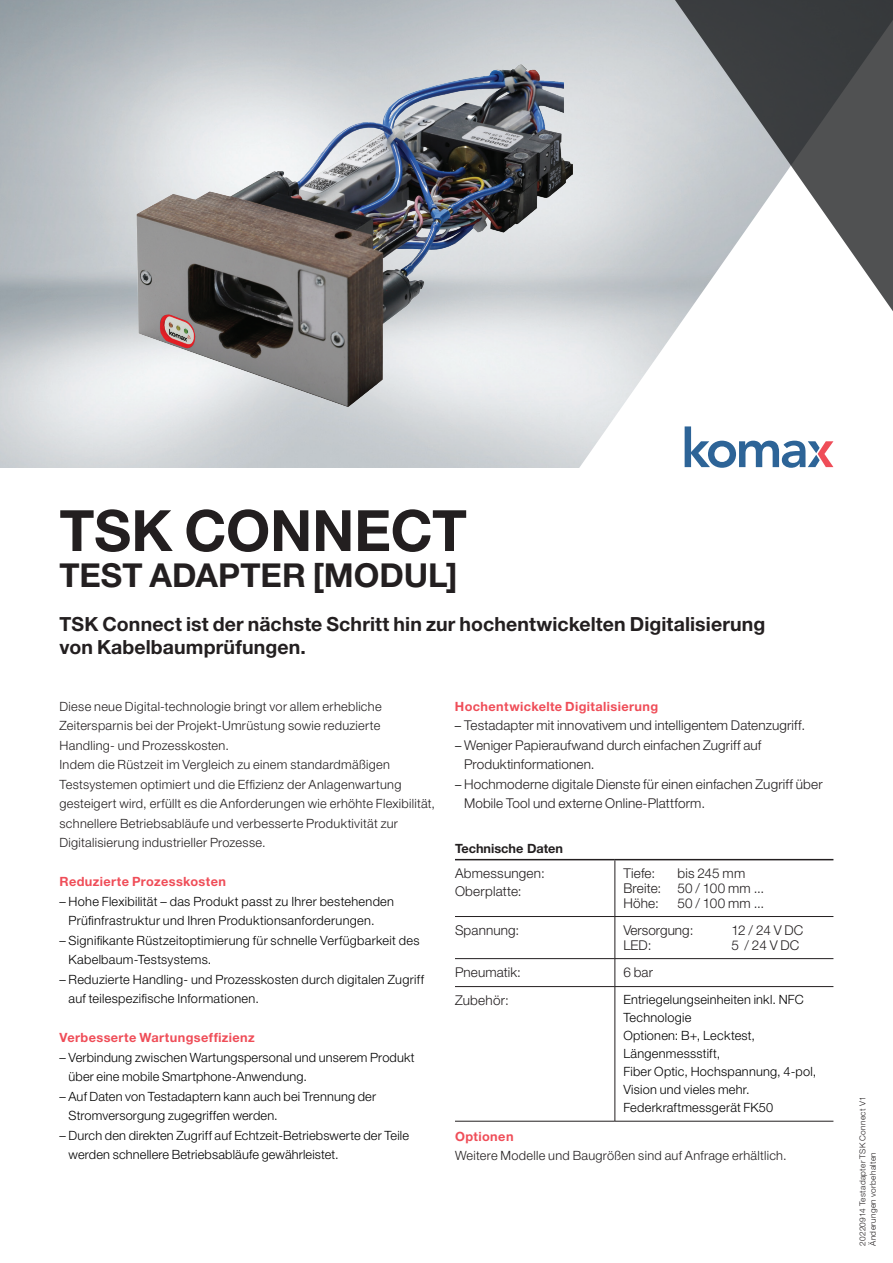
<style>
.page{position:relative;width:893px;height:1263px;background:#fff}
.page>*{position:absolute;margin:0;border:0;box-sizing:border-box;transform-origin:0 0}
.t1{font:700 57px "Helvetica Neue LT Std";letter-spacing:-.005em;color:#231f20}
.t2{font:700 33px "Helvetica Neue LT Std";color:#231f20}
.t3{font:700 19.5px/23.4px "Helvetica Neue LT Std";letter-spacing:.005em;color:#231f20}
.t4{font:300 13.5px/19.5px "Helvetica Neue LT Std";letter-spacing:.01em;color:#231f20}
.t5{font:300 12.75px/19.5px "Helvetica Neue LT Std";letter-spacing:.02em;color:#000}
.t6{font:300 12.75px/19.5px "Helvetica Neue LT Std";letter-spacing:.025em;color:#231f20}
.t7{font:700 12.75px "Helvetica Neue LT Std";letter-spacing:.03em;color:#ef4d58}
.t8{font:700 12.75px "Helvetica Neue LT Std";color:#231f20}
.t9{font:300 8.25px/10.5px "Helvetica Neue LT Std";letter-spacing:.045em;color:#231f20}
.s1{font-size:12.75px;color:#000}
</style>
<div class="page">
<img style="left:125px;top:64px;width:440px;height:343px">
<svg style="left:565px;top:20px;width:269px;height:448px"></svg>
<svg style="left:659px;top:0;width:234px;height:363px"></svg>
<svg style="left:685px;top:426px;width:148px;height:42px"></svg>
<hr style="left:615px;top:860px;width:1px;height:56px;background:#231f20">
<hr style="left:455px;top:916px;width:160px;height:1px;background:#231f20">
<hr style="left:615px;top:916px;width:218px;height:1px;background:#231f20">
<hr style="left:615px;top:917px;width:1px;height:41px;background:#231f20">
<svg style="left:615px;top:959px;width:1px;height:27px"></svg>
<hr style="left:615px;top:987px;width:1px;height:134px;background:#231f20">
<hr style="left:455px;top:958px;width:160px;height:1px;background:#231f20">
<hr style="left:615px;top:958px;width:218px;height:1px;background:#231f20">
<hr style="left:455px;top:986px;width:160px;height:1px;background:#231f20">
<hr style="left:615px;top:986px;width:218px;height:1px;background:#231f20">
<hr style="left:455px;top:1121px;width:160px;height:1px;background:#231f20">
<hr style="left:615px;top:1121px;width:218px;height:1px;background:#231f20">
<hr style="left:455px;top:859px;width:160px;height:1px;background:#231f20">
<hr style="left:615px;top:859px;width:218px;height:1px;background:#231f20">
<h1 class="t1" style="left:60px;top:495px;width:369px">TSK Connect</h1>
<h2 class="t2" style="left:60px;top:555px;width:400px">TEST Adapter [Modul]</h2>
<h3 class="t3" style="left:60px;top:611px;width:707px">TSK Connect ist der nächste Schritt hin zur hochentwickelten Digitalisierung von Kabelbaumprüfungen.</h3>
<p class="t6" style="left:60px;top:696px;width:377px">Diese neue Digital-technologie bringt vor allem erhebliche Zeitersparnis bei der Projekt-Umrüstung sowie reduzierte Handling- und Prozesskosten.<br>Indem die Rüstzeit im Vergleich zu einem standardmäßigen Testsystemen optimiert und die Effizienz der Anlagenwartung gesteigert wird, erfüllt es die Anforderungen wie erhöhte Flexibilität, schnellere Betriebsabläufe und verbesserte Produktivität zur Digitalisierung industrieller Prozesse.</p>
<p class="t7" style="left:60px;top:874px;width:168px">Reduzierte Prozesskosten</p>
<p class="t5" style="left:69px;top:891px;width:327px;text-indent:-9px">– Hohe Flexibilität – das Produkt passt zu Ihrer bestehenden<br>Prüfinfrastruktur und Ihren Produktionsanforderungen.</p>
<p class="t5" style="left:69px;top:930px;width:352px;text-indent:-9px">– Signifikante Rüstzeitoptimierung für schnelle Verfügbarkeit des<br>Kabelbaum-Testsystems.</p>
<p class="t5" style="left:69px;top:969px;width:357px;text-indent:-9px">– Reduzierte Handling- und Prozesskosten durch digitalen Zugriff auf teilespezifische Informationen.</p>
<p class="t7" style="left:60px;top:1030px;width:197px">Verbesserte Wartungseffizienz</p>
<p class="t5" style="left:69px;top:1047px;width:348px;text-indent:-9px">– Verbindung zwischen Wartungspersonal und unserem Produkt über eine mobile Smartphone-Anwendung.</p>
<p class="t5" style="left:69px;top:1086px;width:309px;text-indent:-9px">– Auf Daten von Testadaptern kann auch bei Trennung der<br>Stromversorgung zugegriffen werden.</p>
<p class="t5" style="left:69px;top:1125px;width:342px;text-indent:-9px">– Durch den direkten Zugriff auf Echtzeit-Betriebswerte der Teile werden schnellere Betriebsabläufe gewährleistet.</p>
<p class="t7" style="left:455px;top:698px;width:205px">Hochentwickelte Digitalisierung</p>
<p class="t4" style="left:455px;top:715px;width:352px"><span class="s1">–</span> Testadapter mit innovativem und intelligentem Datenzugriff.</p>
<p class="t4" style="left:464px;top:735px;width:299px;text-indent:-9px"><span class="s1">–</span> Weniger Papieraufwand durch einfachen Zugriff auf<br>Produktinformationen.</p>
<p class="t4" style="left:464px;top:774px;width:360px;text-indent:-9px"><span class="s1">–</span> Hochmoderne digitale Dienste für einen einfachen Zugriff über<br>Mobile Tool und externe Online-Plattform.</p>
<p class="t8" style="left:455px;top:840px;width:110px">Technische Daten</p>
<p class="t4" style="left:455px;top:864px;width:91px;line-height:18px">Abmessungen:<br>Oberplatte:</p>
<p class="t4" style="left:623px;top:863px;width:33px">Tiefe:</p>
<p class="t4" style="left:623px;top:865px;width:142px;line-height:15px;text-indent:54px">bis 245 mm<br>Breite: 50 / 100 mm ...<br>Höhe:</p>
<p class="t4" style="left:677px;top:893px;width:88px">50 / 100 mm ...</p>
<p class="t4" style="left:455px;top:920px;width:66px">Spannung:</p>
<p class="t4" style="left:623px;top:920px;width:72px">Versorgung:</p>
<p class="t4" style="left:731px;top:920px;width:73px">12 / 24 V DC</p>
<p class="t4" style="left:623px;top:935px;width:30px">LED:</p>
<p class="t4" style="left:731px;top:935px;width:69px">5 / 24 V DC</p>
<p class="t4" style="left:455px;top:962px;width:68px">Pneumatik:</p>
<p class="t4" style="left:623px;top:962px;width:31px">6 bar</p>
<p class="t4" style="left:455px;top:990px;width:55px">Zubehör:</p>
<p class="t5" style="left:623px;top:990px;width:194px;line-height:18px">Entriegelungseinheiten inkl. NFC<br>Technologie<br>Optionen: B+, Lecktest,<br>Längenmessstift,<br>Fiber Optic, Hochspannung, 4-pol,<br>Vision und vieles mehr.<br>Federkraftmessgerät FK50</p>
<p class="t7" style="left:455px;top:1128px;width:60px">Optionen</p>
<p class="t6" style="left:455px;top:1146px;width:333px">Weitere Modelle und Baugrößen sind auf Anfrage erhältlich.</p>
<p class="t9" style="left:857px;top:1246px;width:151px;rotate:-90deg">20220914 Testadapter TSK Connect V1<br>Änderungen vorbehalten</p>
</div>
